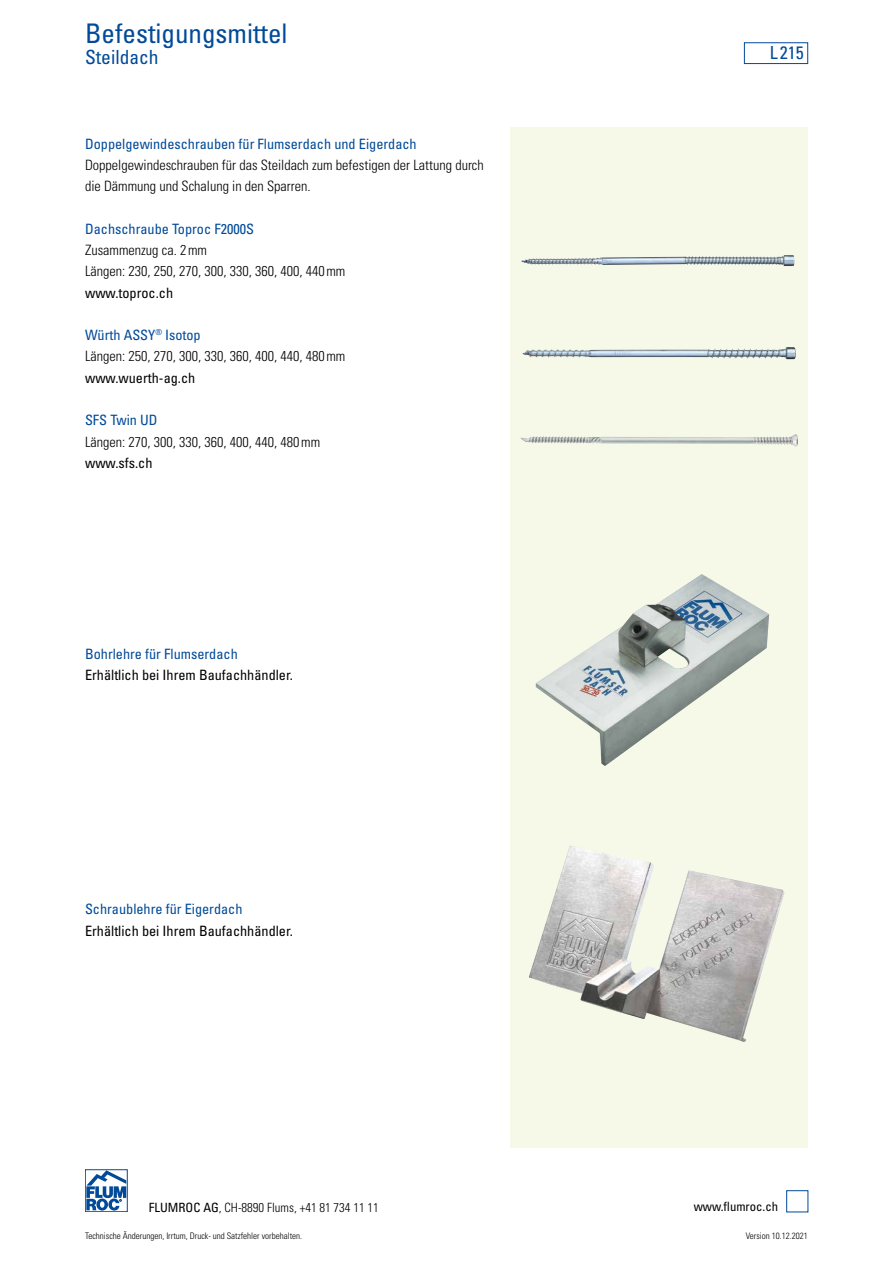
<style>
.page{position:relative;width:893px;height:1263px;background:#fff}
.page>*{position:absolute;margin:0;border:0;box-sizing:border-box;transform-origin:0 0}
.t1{font:condensed 27px "Univers LT Std";color:#004a99}
.t2{font:condensed 19.5px "Univers LT Std";color:#004a99}
.t3{font:condensed 18px "Univers LT Std";color:#004a99}
.t4{font:300 condensed 14.25px/21.3px "Univers LT Std";color:#000}
.t5{font:condensed 14.25px "Univers LT Std";color:#004a99}
.t6{font:condensed 14.25px "Univers LT Std";color:#000}
.t7{font:300 condensed 12.75px "Univers LT Std";color:#000}
.t8{font:condensed 12.75px "Univers LT Std";color:#000}
.t9{font:300 condensed 9px "Univers LT Std";color:#000}
.s1{font-weight:400;color:#004a99}
.s2{font-weight:400}
</style>
<div class="page">
<div style="left:744px;top:43px;width:64px;height:21px;border:1px solid #004a99"></div>
<div style="left:85px;top:1169px;width:43px;height:43px;border:1px solid #004a99"></div>
<svg style="left:86px;top:1170px;width:40px;height:40px"></svg>
<div style="left:786px;top:1190px;width:22px;height:22px;border:1px solid #004a99"></div>
<div style="left:510px;top:128px;width:298px;height:1020px;background:#f6f9e8"></div>
<img style="left:536px;top:574px;width:233px;height:192px">
<img style="left:529px;top:846px;width:255px;height:196px">
<img style="left:600px;top:256px;width:183px;height:2px">
<img style="left:522px;top:347px;width:264px;height:9px">
<img style="left:572px;top:434px;width:223px;height:3px">
<h1 class="t1" style="left:85px;top:16px;width:204px">Befestigungsmittel</h1>
<h2 class="t2" style="left:85px;top:44px;width:75px">Steildach</h2>
<p class="t5" style="left:85px;top:135px;width:333px">Doppelgewindeschrauben für Flumserdach und Eigerdach</p>
<p class="t4" style="left:85px;top:154px;width:400px">Doppelgewindeschrauben für das Steildach zum befestigen der Lattung durch die Dämmung und Schalung in den Sparren.</p>
<p class="t5" style="left:85px;top:220px;width:170px">Dachschraube Toproc F2000S</p>
<p class="t4" style="left:85px;top:239px;width:262px">Zusammenzug ca. 2mm<br>Längen: 230, 250, 270, 300, 330, 360, 400, 440mm</p>
<p class="t6" style="left:85px;top:284px;width:90px">www.toproc.ch</p>
<p class="t4" style="left:85px;top:325px;width:262px"><span class="s1">Würth ASSY</span><sup>®</sup> <span class="s1">Isotop<br></span>Längen: 250, 270, 300, 330, 360, 400, 440, 480mm</p>
<p class="t6" style="left:85px;top:369px;width:112px">www.wuerth-ag.ch</p>
<p class="t5" style="left:85px;top:411px;width:74px">SFS Twin UD</p>
<p class="t4" style="left:85px;top:431px;width:237px">Längen: 270, 300, 330, 360, 400, 440, 480mm</p>
<p class="t6" style="left:85px;top:454px;width:69px">www.sfs.ch</p>
<p class="t5" style="left:85px;top:645px;width:154px">Bohrlehre für Flumserdach</p>
<p class="t6" style="left:85px;top:666px;width:209px">Erhältlich bei Ihrem Baufachhändler.</p>
<p class="t5" style="left:85px;top:900px;width:159px">Schraublehre für Eigerdach</p>
<p class="t6" style="left:85px;top:921px;width:209px">Erhältlich bei Ihrem Baufachhändler.</p>
<p class="t3" style="left:770px;top:41px;width:36px">L 215</p>
<p class="t7" style="left:149px;top:1200px;width:232px"><span class="s2">FLUMROC AG</span>, CH-8890 Flums, +41 81 734 11 11</p>
<p class="t8" style="left:694px;top:1198px;width:86px">www.flumroc.ch</p>
<p class="t9" style="left:85px;top:1230px;width:219px">Technische Änderungen, Irrtum, Druck- und Satzfehler vorbehalten.</p>
<p class="t9" style="left:746px;top:1230px;width:64px">Version 10.12.2021</p>
</div>
